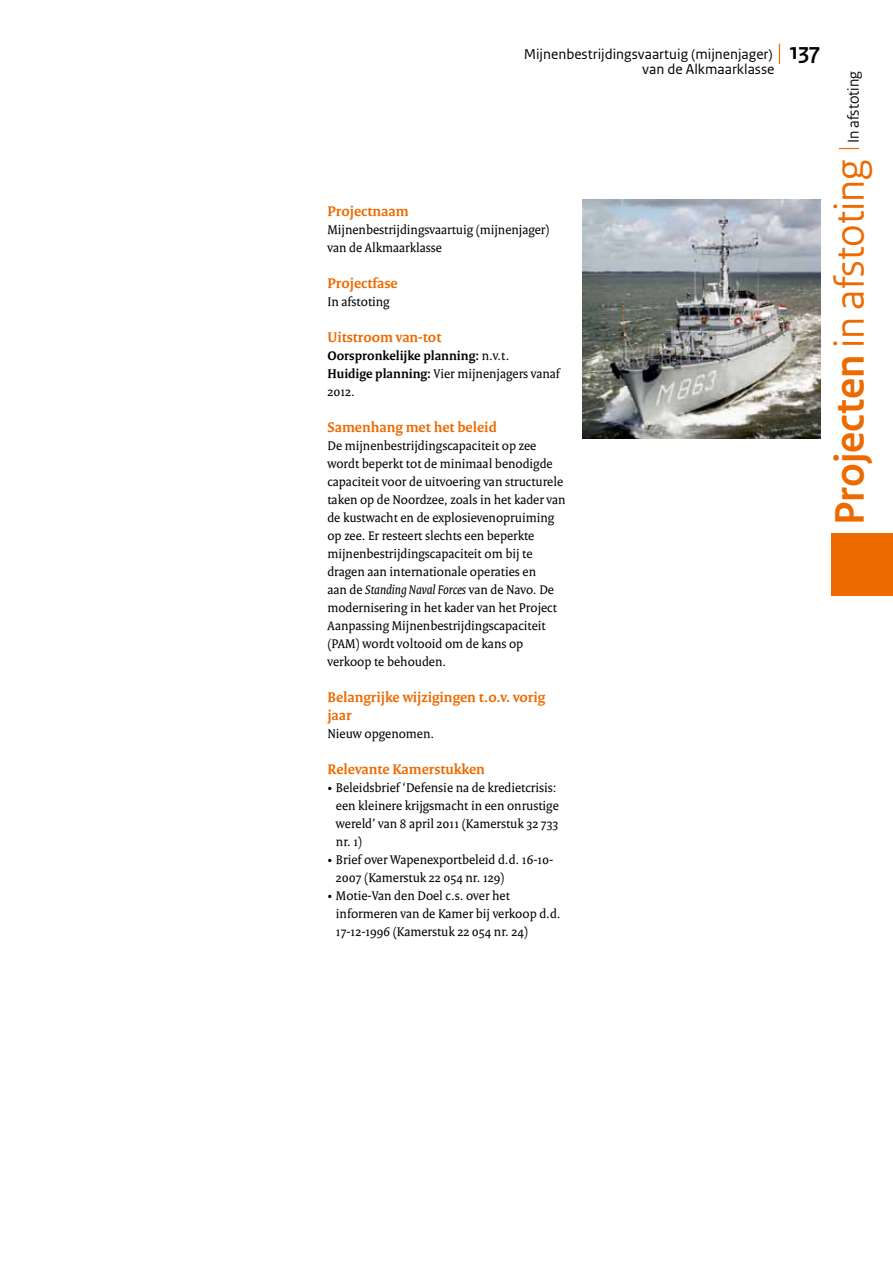
<style>
.page{position:relative;width:893px;height:1263px;background:#fff}
.page>*{position:absolute;margin:0;border:0;box-sizing:border-box;transform-origin:0 0}
.t1{font:43.5px "Rijksoverheid Sans Heading";color:#ed6a00}
.t2{font:700 24px "Rijksoverheid Sans Heading";color:#000}
.t3{font:16.5px "Rijksoverheid Sans Heading";color:#000}
.t4{font:700 15px/18px "Rijksoverheid Serif";color:#ed6a00}
.t5{font:15px/15px "Rijksoverheid Sans Text";color:#000;text-align:right}
.t6{font:13.5px/18px "Rijksoverheid Serif";color:#000}
.t7{font:700 13.5px/18px "Rijksoverheid Serif";color:#000}
.s1{font-weight:400}
.s2{font-style:italic}
.s3{font-weight:700}
</style>
<div class="page">
<div style="left:831px;top:533px;width:62px;height:62px;background:#ed6a00"></div>
<svg style="left:839px;top:148px;width:20px;height:1px"></svg>
<svg style="left:779px;top:44px;width:1px;height:20px"></svg>
<img style="left:583px;top:200px;width:238px;height:238px">
<p class="t5" style="left:524px;top:47px;width:252px">Mijnenbestrijdingsvaartuig (mijnenjager) van de Alkmaarklasse</p>
<p class="t4" style="left:327px;top:202px;width:83px">Projectnaam</p>
<p class="t6" style="left:327px;top:221px;width:224px">Mijnenbestrijdingsvaartuig (mijnenjager) van de Alkmaarklasse</p>
<p class="t4" style="left:327px;top:274px;width:72px">Projectfase</p>
<p class="t6" style="left:327px;top:293px;width:64px">In afstoting</p>
<p class="t4" style="left:327px;top:328px;width:115px">Uitstroom van-tot</p>
<p class="t7" style="left:327px;top:347px;width:234px">Oorspronkelijke planning: <span class="s1">n.v.t.<br></span>Huidige planning: <span class="s1">Vier mijnenjagers vanaf<br>2012.</span></p>
<p class="t4" style="left:327px;top:418px;width:171px">Samenhang met het beleid</p>
<p class="t6" style="left:327px;top:437px;width:240px">De mijnenbestrijdingscapaciteit op zee wordt beperkt tot de minimaal benodigde capaciteit voor de uitvoering van structurele taken op de Noordzee, zoals in het kader van de kustwacht en de explosievenopruiming op zee. Er resteert slechts een beperkte mijnenbestrijdingscapaciteit om bij te dragen aan internationale operaties en<br>aan de <span class="s2">Standing Naval Forces</span> van de Navo. De modernisering in het kader van het Project Aanpassing Mijnenbestrijdingscapaciteit (PAM) wordt voltooid om de kans op verkoop te behouden.</p>
<p class="t4" style="left:327px;top:688px;width:219px">Belangrijke wijzigingen t.o.v. vorig jaar</p>
<p class="t6" style="left:327px;top:725px;width:108px">Nieuw opgenomen.</p>
<p class="t4" style="left:327px;top:760px;width:159px">Relevante Kamerstukken</p>
<p class="t6" style="left:336px;top:779px;width:224px;text-indent:-9px">• Beleidsbrief ‘Defensie na de kredietcrisis: een kleinere krijgsmacht in een onrustige wereld’ van 8 april 2011 (Kamerstuk 32 733 nr. 1)</p>
<p class="t6" style="left:336px;top:851px;width:219px;text-indent:-9px">• Brief over Wapenexportbeleid d.d. 16-10-<br>2007 (Kamerstuk 22 054 nr. 129)</p>
<p class="t6" style="left:336px;top:887px;width:226px;text-indent:-9px">• Motie-Van den Doel c.s. over het informeren van de Kamer bij verkoop d.d.<br>17-12-1996 (Kamerstuk 22 054 nr. 24)</p>
<h2 class="t2" style="left:790px;top:37px;width:32px">137</h2>
<p class="t3" style="left:844px;top:143px;width:74px;rotate:-90deg">In afstoting</p>
<h1 class="t1" style="left:825px;top:525px;width:367px;rotate:-90deg"><span class="s3">Projecten</span> in afstoting</h1>
</div>
